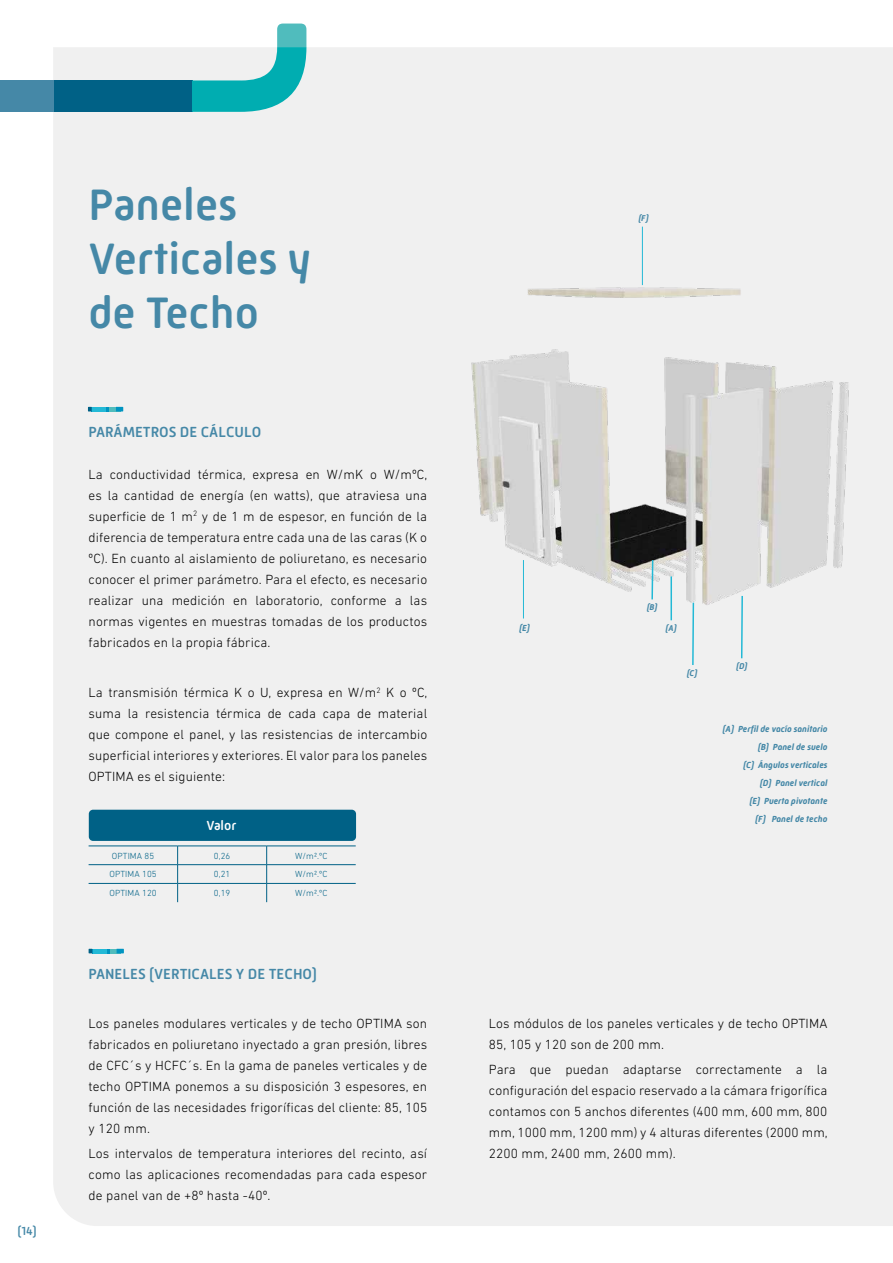
<style>
.page{position:relative;width:893px;height:1263px;background:#fff}
.page>*{position:absolute;margin:0;border:0;box-sizing:border-box;transform-origin:0 0}
.t1{font:500 45px/54px "Mic 32 New Rounded";color:#4588a7}
.t2{font:500 15px "Mic 32 New Rounded";color:#4588a7}
.t3{font:300 13.5px/21px "DIN Next LT Pro";letter-spacing:.01em;color:#000;text-align:justify}
.t4{font:500 13.5px "Mic 32 New Rounded";color:#fff}
.t5{font:500 12px "Mic 32 New Rounded";color:#4588a7}
.t6{font:italic 700 9px/18px "Mic 32 New Rounded";color:#4588a7;text-align:right}
.t7{font:300 9px "DIN Next LT Pro";letter-spacing:.01em;color:#006186}
.t8{font:italic 700 8.7px "Mic 32 New Rounded";color:#4588a7}
</style>
<div class="page">
<div style="left:53px;top:47px;width:840px;height:1179px;background:#f0f0f0"></div>
<div style="left:53px;top:80px;width:139px;height:32px;background:#006186"></div>
<div style="left:0;top:80px;width:53px;height:32px;background:#4588a7"></div>
<svg style="left:192px;top:24px;width:114px;height:88px"></svg>
<img style="left:460px;top:272px;width:400px;height:344px">
<hr style="left:642px;top:227px;width:1px;height:58px;background:#23b9d6">
<hr style="left:670px;top:576px;width:2px;height:44px;background:#23b9d6">
<svg style="left:651px;top:558px;width:3px;height:43px"></svg>
<svg style="left:740px;top:594px;width:4px;height:66px"></svg>
<hr style="left:92px;top:407px;width:17px;height:4px;background:#23b9d6">
<hr style="left:109px;top:407px;width:11px;height:4px;background:#50bcbd">
<svg style="left:116px;top:407px;width:7px;height:4px"></svg>
<svg style="left:88px;top:407px;width:4px;height:4px"></svg>
<svg style="left:106px;top:407px;width:3px;height:4px"></svg>
<div style="left:89px;top:810px;width:267px;height:31px;background:#006186;border-radius:4px"></div>
<hr style="left:89px;top:846px;width:89px;height:1px;background:#006186">
<hr style="left:178px;top:846px;width:89px;height:1px;background:#006186">
<hr style="left:267px;top:846px;width:89px;height:1px;background:#006186">
<hr style="left:89px;top:864px;width:89px;height:1px;background:#006186">
<hr style="left:178px;top:864px;width:89px;height:1px;background:#006186">
<hr style="left:267px;top:864px;width:89px;height:1px;background:#006186">
<hr style="left:89px;top:883px;width:89px;height:1px;background:#006186">
<hr style="left:178px;top:883px;width:89px;height:1px;background:#006186">
<svg style="left:177px;top:846px;width:1px;height:56px"></svg>
<hr style="left:267px;top:883px;width:89px;height:1px;background:#006186">
<svg style="left:266px;top:846px;width:1px;height:56px"></svg>
<svg style="left:691px;top:601px;width:4px;height:65px"></svg>
<hr style="left:523px;top:560px;width:1px;height:58px;background:#23b9d6">
<hr style="left:92px;top:949px;width:18px;height:4px;background:#23b9d6">
<hr style="left:109px;top:949px;width:12px;height:4px;background:#50bcbd">
<svg style="left:117px;top:949px;width:7px;height:4px"></svg>
<svg style="left:89px;top:949px;width:4px;height:4px"></svg>
<svg style="left:107px;top:949px;width:3px;height:4px"></svg>
<p class="t5" style="left:17px;top:1224px;width:21px">(14)</p>
<h1 class="t1" style="left:89px;top:178px;width:223px">Paneles<br>Verticales y de Techo</h1>
<p class="t2" style="left:89px;top:423px;width:174px">PARÁMETROS DE CÁLCULO</p>
<p class="t3" style="left:89px;top:464px;width:340px">La conductividad térmica, expresa en W/mK o W/mºC, es la cantidad de energía (en watts), que atraviesa una superficie de 1 m<sup>2</sup> y de 1 m de espesor, en función de la diferencia de temperatura entre cada una de las caras (K o ºC). En cuanto al aislamiento de poliuretano, es necesario conocer el primer parámetro. Para el efecto, es necesario realizar una medición en laboratorio, conforme a las normas vigentes en muestras tomadas de los productos fabricados en la propia fábrica.</p>
<p class="t3" style="left:89px;top:682px;width:340px">La transmisión térmica K o U, expresa en W/m<sup>2</sup> K o ºC, suma la resistencia térmica de cada capa de material que compone el panel, y las resistencias de intercambio superficial interiores y exteriores. El valor para los paneles OPTIMA es el siguiente:</p>
<p class="t4" style="left:206px;top:818px;width:31px">Valor</p>
<p class="t7" style="left:112px;top:850px;width:44px">OPTIMA 85</p>
<p class="t7" style="left:214px;top:850px;width:18px">0,26</p>
<p class="t7" style="left:295px;top:850px;width:34px">W/m2.ºC</p>
<p class="t7" style="left:109px;top:869px;width:49px">OPTIMA 105</p>
<p class="t7" style="left:214px;top:869px;width:18px">0,21</p>
<p class="t7" style="left:295px;top:869px;width:34px">W/m2.ºC</p>
<p class="t7" style="left:109px;top:888px;width:49px">OPTIMA 120</p>
<p class="t7" style="left:214px;top:888px;width:18px">0,19</p>
<p class="t7" style="left:295px;top:888px;width:34px">W/m2.ºC</p>
<p class="t2" style="left:89px;top:965px;width:230px">PANELES (VERTICALES Y DE TECHO)</p>
<p class="t3" style="left:89px;top:1012px;width:340px">Los paneles modulares verticales y de techo OPTIMA son fabricados en poliuretano inyectado a gran presión, libres de CFC´s y HCFC´s. En la gama de paneles verticales y de techo OPTIMA ponemos a su disposición 3 espesores, en función de las necesidades frigoríficas del cliente: 85, 105 y 120 mm.</p>
<p class="t3" style="left:89px;top:1143px;width:340px">Los intervalos de temperatura interiores del recinto, así como las aplicaciones recomendadas para cada espesor de panel van de +8º hasta -40º.</p>
<p class="t8" style="left:638px;top:213px;width:12px">(F)</p>
<p class="t6" style="left:519px;top:619px;width:12px">(E)</p>
<p class="t8" style="left:647px;top:602px;width:12px">(B)</p>
<p class="t8" style="left:666px;top:623px;width:12px">(A)</p>
<p class="t8" style="left:687px;top:668px;width:12px">(C)</p>
<p class="t8" style="left:736px;top:661px;width:13px">(D)</p>
<p class="t6" style="left:723px;top:720px;width:106px">(A) Perfil de vacío sanitario (B) Panel de suelo<br>(C) Ángulos verticales<br>(D) Panel vertical<br>(E) Puerta pivotante<br>(F) Panel de techo</p>
<p class="t3" style="left:489px;top:1013px;width:340px">Los módulos de los paneles verticales y de techo OPTIMA<br>85, 105 y 120 son de 200 mm.</p>
<p class="t3" style="left:489px;top:1059px;width:340px">Para que puedan adaptarse correctamente a la configuración del espacio reservado a la cámara frigorífica contamos con 5 anchos diferentes (400 mm, 600 mm, 800 mm, 1000 mm, 1200 mm) y 4 alturas diferentes (2000 mm, 2200 mm, 2400 mm, 2600 mm).</p>
</div>
